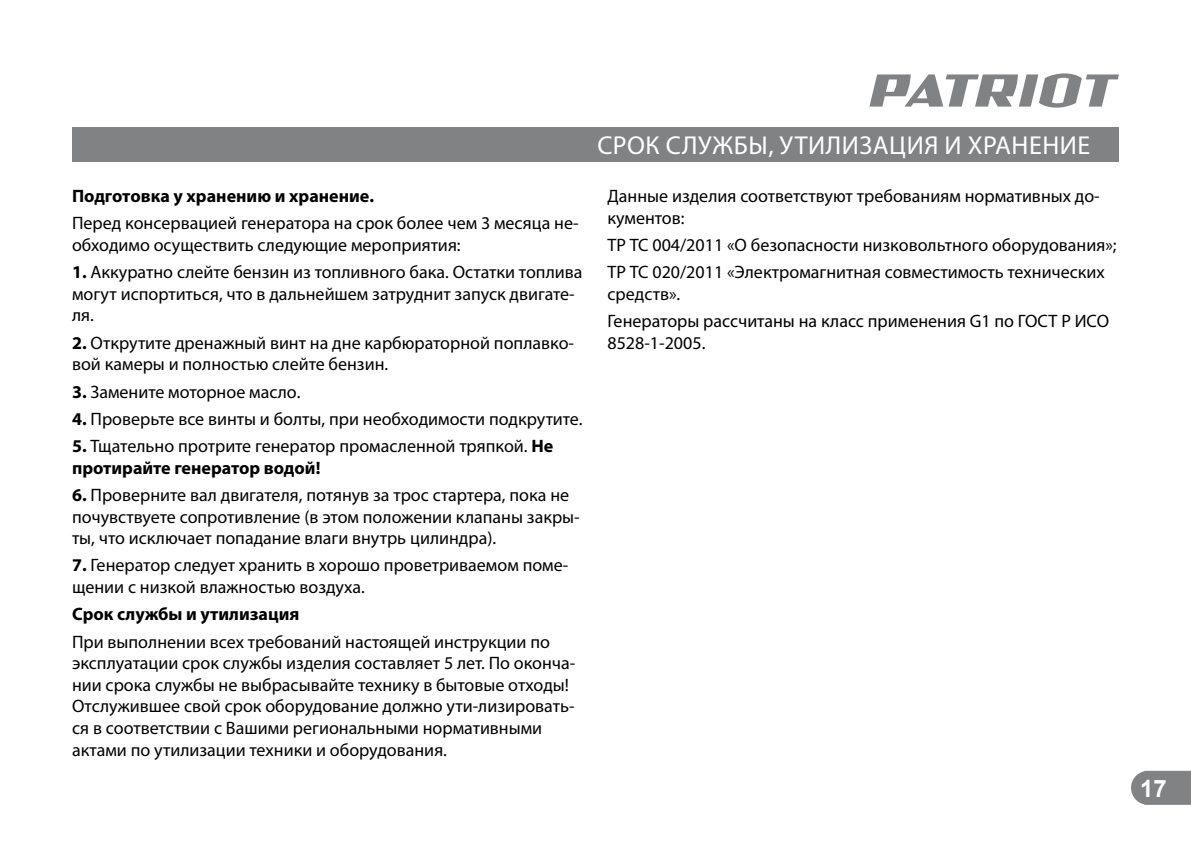
<style>
.page{position:relative;width:1191px;height:842px;background:#fff}
.page>*{position:absolute;margin:0;border:0;box-sizing:border-box;transform-origin:0 0}
.t1{font:26px "Myriad Pro";letter-spacing:.02em;color:#fff}
.t2{font:700 24px "Arial";color:#fff}
.t3{font:18px/21.6px "Myriad Pro";color:#000}
.t4{font:700 18px "Myriad Pro";color:#000}
.s1{font-weight:700}
</style>
<div class="page">
<svg style="left:1131px;top:771px;width:60px;height:34px;background:#888a8b"></svg>
<svg style="left:869px;top:73px;width:250px;height:35px"></svg>
<div style="left:72px;top:127px;width:1047px;height:34px;background:#808284"></div>
<p class="t4" style="left:72px;top:187px;width:304px">Подготовка у хранению и хранение.</p>
<p class="t3" style="left:72px;top:213px;width:508px">Перед консервацией генератора на срок более чем 3 месяца не&shy;обходимо осуществить следующие мероприятия:</p>
<p class="t3" style="left:72px;top:262px;width:512px"><span class="s1">1.</span> Аккуратно слейте бензин из топливного бака. Остатки топлива могут испортиться, что в дальнейшем затруднит запуск двигате&shy;ля.</p>
<p class="t3" style="left:72px;top:332px;width:503px"><span class="s1">2.</span> Открутите дренажный винт на дне карбюраторной поплавко&shy;вой камеры и полностью слейте бензин.</p>
<p class="t3" style="left:72px;top:381px;width:230px"><span class="s1">3.</span> Замените моторное масло.</p>
<p class="t3" style="left:72px;top:409px;width:512px"><span class="s1">4.</span> Проверьте все винты и болты, при необходимости подкрутите.</p>
<p class="t3" style="left:72px;top:436px;width:483px"><span class="s1">5.</span> Тщательно протрите генератор промасленной тряпкой. <span class="s1">Не протирайте генератор водой!</span></p>
<p class="t3" style="left:72px;top:485px;width:509px"><span class="s1">6.</span> Проверните вал двигателя, потянув за трос стартера, пока не почувствуете сопротивление (в этом положении клапаны закры&shy;ты, что исключает попадание влаги внутрь цилиндра).</p>
<p class="t3" style="left:72px;top:555px;width:498px"><span class="s1">7.</span> Генератор следует хранить в хорошо проветриваемом поме&shy;щении с низкой влажностью воздуха.</p>
<p class="t4" style="left:72px;top:605px;width:229px">Срок службы и утилизация</p>
<p class="t3" style="left:72px;top:631px;width:505px">При выполнении всех требований настоящей инструкции по эксплуатации срок службы изделия составляет 5 лет. По оконча&shy;нии срока службы не выбрасывайте технику в бытовые отходы!<br>Отслужившее свой срок оборудование должно ути-лизировать&shy;ся в соответствии с Вашими региональными нормативными актами по утилизации техники и оборудования.</p>
<h1 class="t1" style="left:597px;top:133px;width:494px">СРОК СЛУЖБЫ, УТИЛИЗАЦИЯ И ХРАНЕНИЕ</h1>
<p class="t3" style="left:607px;top:186px;width:494px">Данные изделия соответствуют требованиям нормативных до&shy;кументов:</p>
<p class="t3" style="left:607px;top:232px;width:510px;line-height:27.2px">ТР ТС 004/2011 «О безопасности низковольтного оборудования»;<br>ТР ТС 020/2011 «Электромагнитная совместимость технических</p>
<p class="t3" style="left:607px;top:281px;width:503px;line-height:27.2px">средств».<br>Генераторы рассчитаны на класс применения G1 по ГОСТ Р ИСО</p>
<p class="t3" style="left:607px;top:332px;width:99px">8528-1-2005.</p>
<h2 class="t2" style="left:1140px;top:774px;width:28px">17</h2>
</div>
